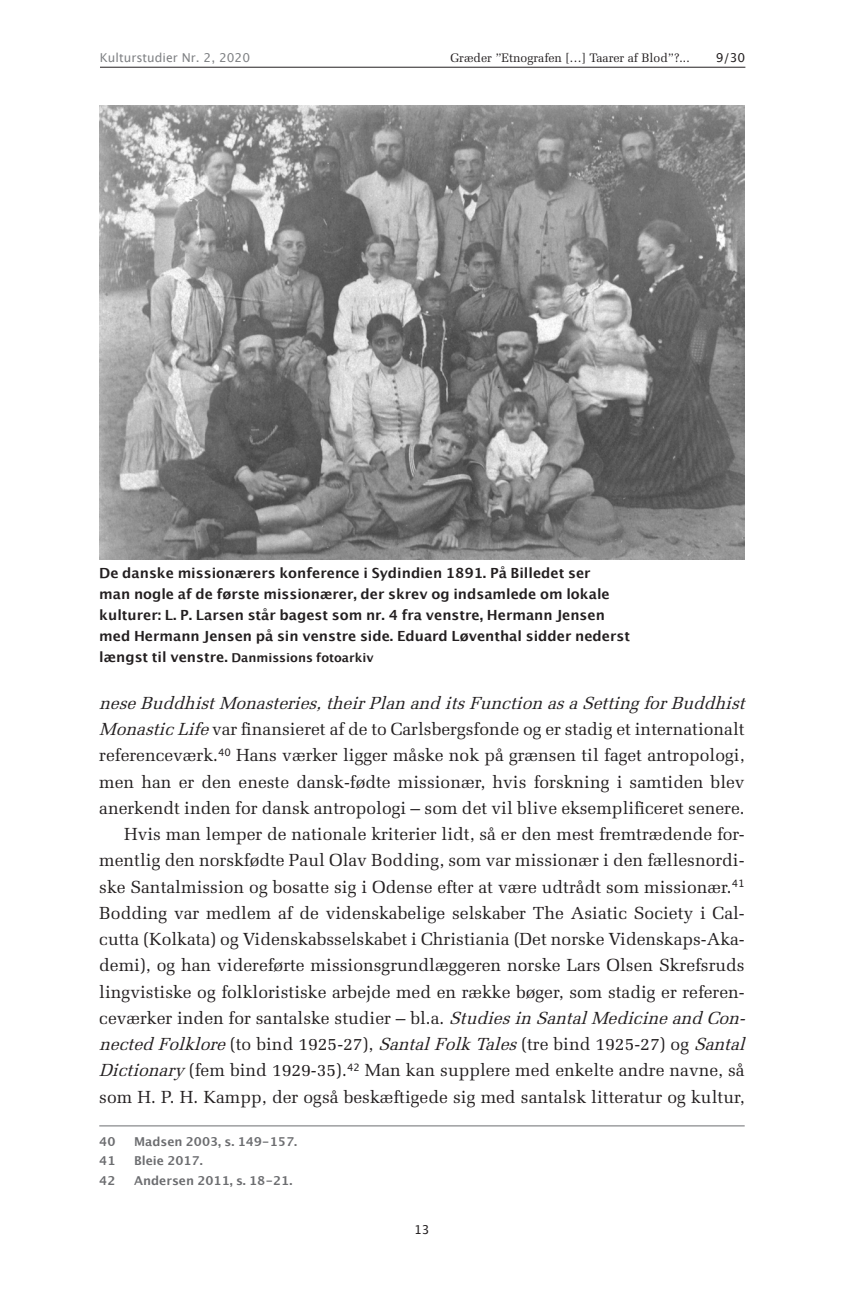
<style>
.page{position:relative;width:844px;height:1290px;background:#fff}
.page>*{position:absolute;margin:0;border:0;box-sizing:border-box;transform-origin:0 0}
._02_Brød{font:17.5px/26.2px "Melior";color:#231f20}
._06_Billedtekst{font:700 14px/21px "Lucida Grande";color:#231f20}
.Note{font:700 12.25px "Lucida Grande";color:#6c6d70}
.t1{font:12.25px "Melior";color:#231f20}
._06_Billedtekst-2{font:700 12.25px "Lucida Grande";color:#231f20}
.t2{font:12.25px "Lucida Grande";color:#808285}
.sidetal{font:12.25px "Lucida Grande";color:#231f20}
.s1{font-size:14px}
.s2{font-style:italic}
</style>
<div class="page">
<hr style="left:100px;top:67px;width:645px;height:1px;background:#231f20">
<hr style="left:99px;top:1125px;width:645px;height:1px;background:#6c6d70">
<img style="left:99px;top:105px;width:645px;height:454px">
<p class="t2" style="left:100px;top:51px;width:151px">Kulturstudier Nr. 2, 2020</p>
<p class="t1" style="left:450px;top:50px;width:241px">Græder ”Etnografen […] Taarer af Blod”?...</p>
<p class="sidetal" style="left:715px;top:51px;width:31px">9/30</p>
<p class="_06_Billedtekst" style="left:99px;top:562px;width:532px">De danske missionærers konference i Sydindien 1891. På Billedet ser<br>man nogle af de første missionærer, der skrev og indsamlede om lokale kulturer: L. P. Larsen står bagest som nr. 4 fra venstre, Hermann Jensen med Hermann Jensen på sin venstre side. Eduard Løventhal sidder nederst</p>
<p class="_06_Billedtekst-2" style="left:99px;top:647px;width:276px"><span class="s1">længst til venstre.</span> Danmissions fotoarkiv</p>
<p class="_02_Brød" style="left:99px;top:690px;width:652px"><span class="s2">neseBuddhistMonasteries,theirPlan and itsFunction asaSettingforBuddhist MonasticLife</span>var finansieret af de to Carlsbergsfonde og er stadig et internationalt referenceværk.<sup>40</sup> Hans værker ligger måske nok på grænsen til faget antropologi, men han er den eneste dansk-fødte missionær, hvis forskning i samtiden blev anerkendt inden for dansk antropologi – som det vil blive eksemplificeret senere.</p>
<p class="_02_Brød" style="left:99px;top:821px;width:652px;text-indent:25px">Hvis man lemper de nationale kriterier lidt, så er den mest fremtrædende for&shy;mentlig den norskfødte Paul Olav Bodding, som var missionær i den fællesnordi&shy;ske Santalmission og bosatte sig i Odense efter at være udtrådt som missionær.<sup>41<br></sup>Bodding var medlem af de videnskabelige selskaber The Asiatic Society i Cal&shy;cutta (Kolkata) og Videnskabsselskabet i Christiania (Det norske Videnskaps-Aka&shy;demi), og han videreførte missionsgrundlæggeren norske Lars Olsen Skrefsruds lingvistiske og folkloristiske arbejde med en række bøger, som stadig er referen&shy;ceværker inden for santalske studier – bl.a. <span class="s2">Studiesin SantalMedicineand Con&shy;nected Folklore</span>( t o b i n d 1 9 2 5 - 2 7 ) , <span class="s2">SantalFolkTales</span>( t r e b i n d 1 9 2 5 - 2 7 ) o g <span class="s2">Santal Dictionary</span>(fem bind 1929-35).<sup>42</sup> Man kan supplere med enkelte andre navne, så som H. P. H. Kampp, der også beskæftigede sig med santalsk litteratur og kultur,</p>
<p class="Note" style="left:99px;top:1131px;width:18px">40</p>
<p class="Note" style="left:134px;top:1131px;width:164px">Madsen 2003, s. 149-157.</p>
<p class="Note" style="left:99px;top:1151px;width:18px">41</p>
<p class="Note" style="left:134px;top:1151px;width:70px">Bleie 2017.</p>
<p class="Note" style="left:99px;top:1170px;width:18px">42</p>
<p class="Note" style="left:134px;top:1170px;width:160px">Andersen 2011, s. 18-21.</p>
<p class="sidetal" style="left:414px;top:1222px;width:17px">13</p>
</div>
